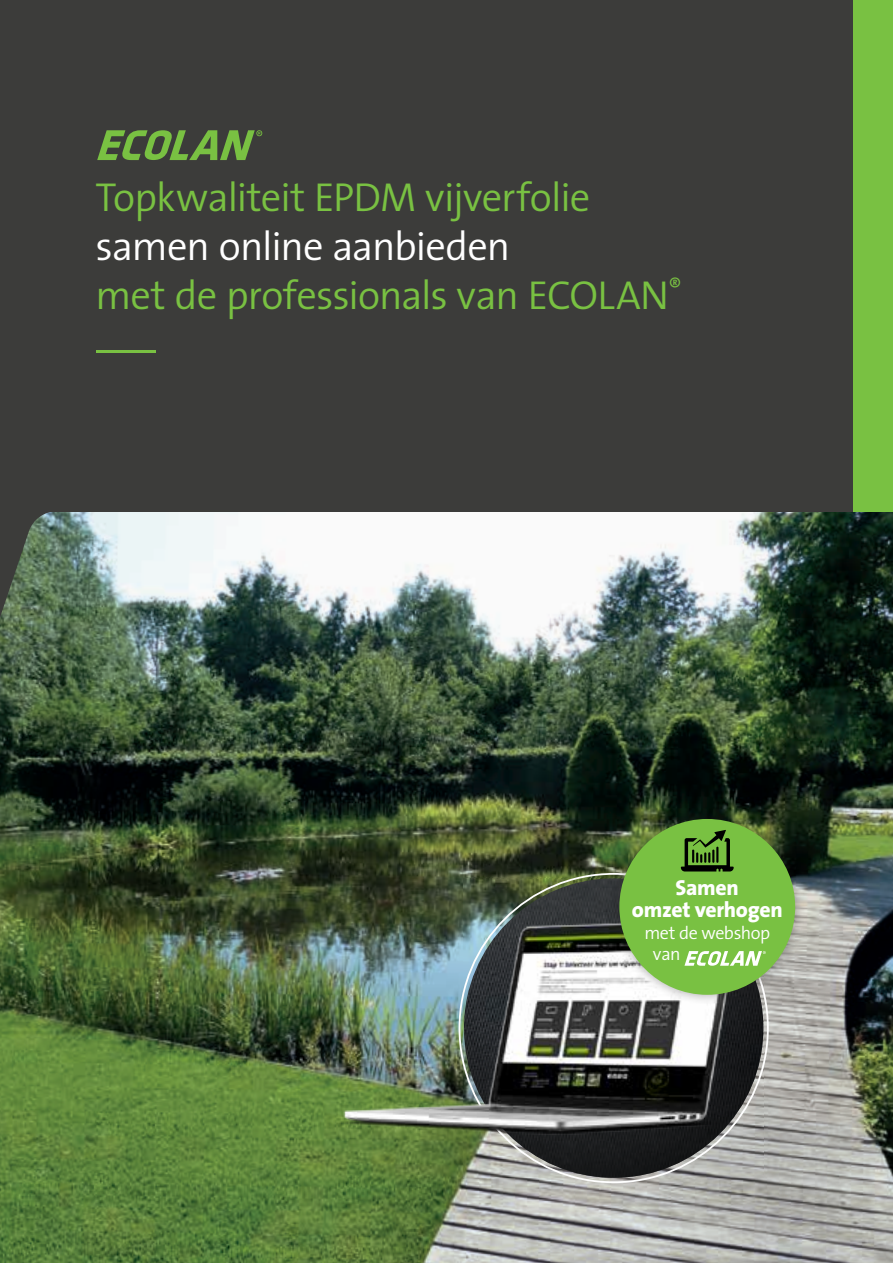
<style>
.page{position:relative;width:893px;height:1263px;background:#fff}
.page>*{position:absolute;margin:0;border:0;box-sizing:border-box;transform-origin:0 0}
.t1{font:300 40.65px/48.8px "The Sans";letter-spacing:-.02em;color:#79c142}
.t2{font:800 21.75px/21.8px "The Sans";letter-spacing:-.015em;color:#fff;text-align:center}
.t3{font:300 18.15px/21.8px "The Sans";letter-spacing:-.025em;color:#fff}
.s1{color:#fff}
</style>
<div class="page">
<img style="left:0;top:511px;width:893px;height:752px">
<img style="left:274px;top:873px;width:495px;height:343px">
<div style="left:609px;top:809px;width:196px;height:196px;background:#231f20;opacity:.35"></div>
<div style="left:619px;top:819px;width:176px;height:176px;background:#79c142;border-radius:50%"></div>
<svg style="left:681px;top:830px;width:53px;height:41px"></svg>
<svg style="left:0;top:511px;width:765px;height:117px"></svg>
<div style="left:0;top:0;width:893px;height:511px;background:#3c3c3a"></div>
<div style="left:853px;top:0;width:40px;height:511px;background:#79c142"></div>
<svg style="left:97px;top:130px;width:165px;height:30px"></svg>
<hr style="left:96px;top:351px;width:60px;height:2px;background:#79c142">
<svg style="left:684px;top:951px;width:82px;height:15px"></svg>
<p class="t1" style="left:95px;top:172px;width:496px">Topkwaliteit EPDM vijverfolie</p>
<p class="t1" style="left:95px;top:221px;width:588px"><span class="s1">samen online aanbieden<br></span>met de professionals van ECOLAN<sup>®</sup></p>
<p class="t2" style="left:632px;top:876px;width:152px">Samen<br>omzet verhogen</p>
<p class="t3" style="left:653px;top:921px;width:119px;text-indent:-9px">met de webshop van</p>
</div>
